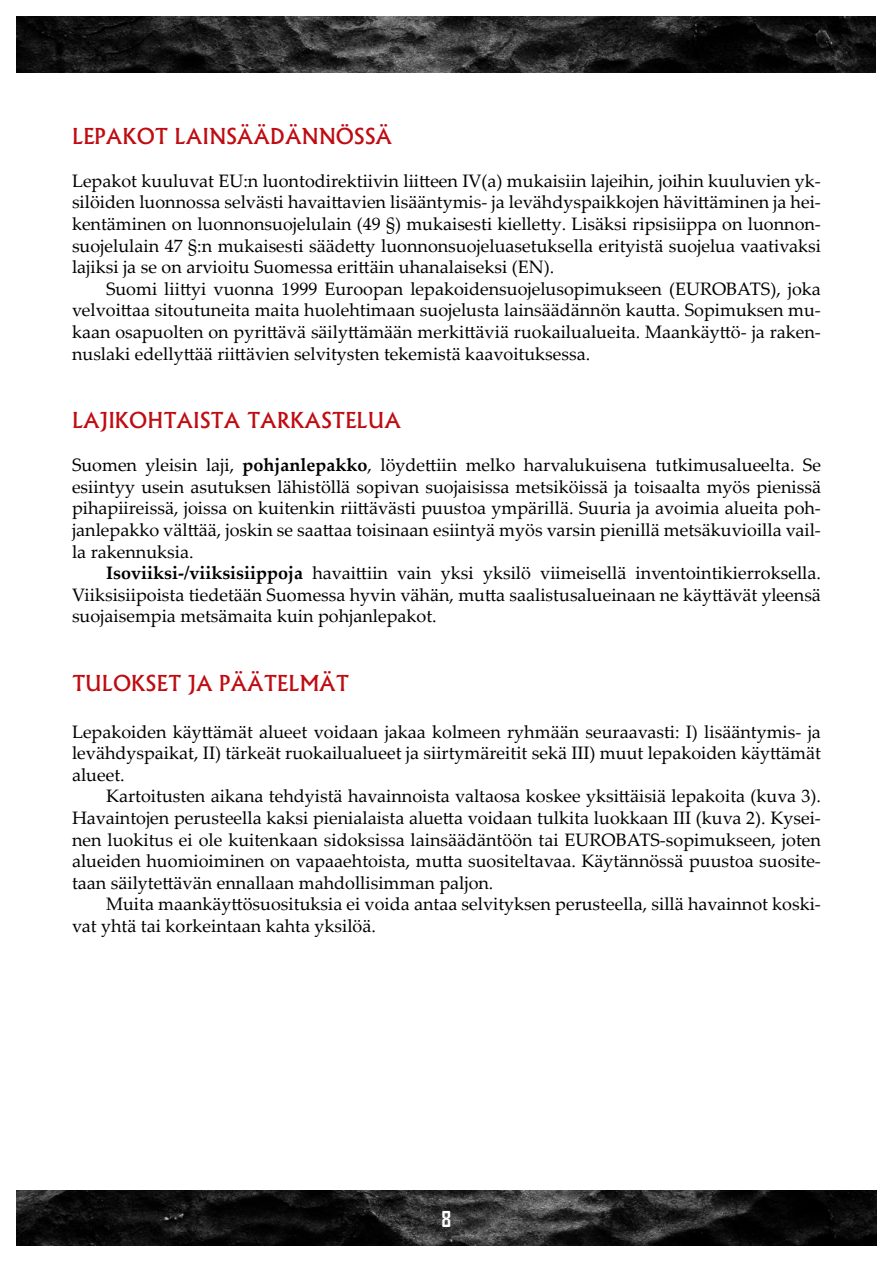
<style>
.page{position:relative;width:893px;height:1263px;background:#fff}
.page>*{position:absolute;margin:0;border:0;box-sizing:border-box;transform-origin:0 0}
.Perusotsikko{font:500 21px "Albertus";color:#bf0c12}
.t1{font:700 21px "Agency FB";color:#fff}
.Leipäteksti{font:18px/21.6px "Palatino Linotype";color:#000;text-align:justify}
.Perusteksti{font:18px/21.6px "Palatino Linotype";color:#000;text-align:justify}
.s1{font-weight:700}
</style>
<div class="page">
<img style="left:17px;top:1191px;width:859px;height:55px">
<img style="left:17px;top:17px;width:859px;height:55px">
<p class="Perusotsikko" style="left:72px;top:123px;width:322px">LEPAKOT LAINSÄÄDÄNNÖSSÄ</p>
<p class="Perusteksti" style="left:72px;top:169px;width:750px">Lepakot kuuluvat EU:n luontodirektiivin liitteen IV(a) mukaisiin lajeihin, joihin kuuluvien yk&shy;silöiden luonnossa selvästi havaittavien lisääntymis- ja levähdyspaikkojen hävittäminen ja hei&shy;kentäminen on luonnonsuojelulain (49 §) mukaisesti kielletty. Lisäksi ripsisiippa on luonnon&shy;suojelulain 47 §:n mukaisesti säädetty luonnonsuojeluasetuksella erityistä suojelua vaativaksi lajiksi ja se on arvioitu Suomessa erittäin uhanalaiseksi (EN).</p>
<p class="Leipäteksti" style="left:72px;top:277px;width:750px;text-indent:34px">Suomi liittyi vuonna 1999 Euroopan lepakoidensuojelusopimukseen (EUROBATS), joka velvoittaa sitoutuneita maita huolehtimaan suojelusta lainsäädännön kautta. Sopimuksen mu&shy;kaan osapuolten on pyrittävä säilyttämään merkittäviä ruokailualueita. Maankäyttö- ja raken&shy;nuslaki edellyttää riittävien selvitysten tekemistä kaavoituksessa.</p>
<p class="Perusotsikko" style="left:72px;top:407px;width:331px">LAJIKOHTAISTA TARKASTELUA</p>
<p class="Perusteksti" style="left:72px;top:454px;width:750px">Suomen yleisin laji, <span class="s1">pohjanlepakko</span>, löydettiin melko harvalukuisena tutkimusalueelta. Se esiintyy usein asutuksen lähistöllä sopivan suojaisissa metsiköissä ja toisaalta myös pienissä pihapiireissä, joissa on kuitenkin riittävästi puustoa ympärillä. Suuria ja avoimia alueita poh&shy;janlepakko välttää, joskin se saattaa toisinaan esiintyä myös varsin pienillä metsäkuvioilla vail&shy;la rakennuksia.</p>
<p class="Leipäteksti" style="left:72px;top:562px;width:750px;text-indent:34px"><span class="s1">Isoviiksi-/viiksisiippoja</span> havaittiin vain yksi yksilö viimeisellä inventointikierroksella.<br>Viiksisiipoista tiedetään Suomessa hyvin vähän, mutta saalistusalueinaan ne käyttävät yleensä suojaisempia metsämaita kuin pohjanlepakot.</p>
<p class="Perusotsikko" style="left:72px;top:670px;width:278px">TULOKSET JA PÄÄTELMÄT</p>
<p class="Perusteksti" style="left:72px;top:720px;width:750px">Lepakoiden käyttämät alueet voidaan jakaa kolmeen ryhmään seuraavasti: I) lisääntymis- ja levähdyspaikat, II) tärkeät ruokailualueet ja siirtymäreitit sekä III) muut lepakoiden käyttämät alueet.</p>
<p class="Leipäteksti" style="left:72px;top:785px;width:750px;text-indent:34px">Kartoitusten aikana tehdyistä havainnoista valtaosa koskee yksittäisiä lepakoita (kuva 3).<br>Havaintojen perusteella kaksi pienialaista aluetta voidaan tulkita luokkaan III (kuva 2). Kysei&shy;nen luokitus ei ole kuitenkaan sidoksissa lainsäädäntöön tai EUROBATS-sopimukseen, joten alueiden huomioiminen on vapaaehtoista, mutta suositeltavaa. Käytännössä puustoa suosite&shy;taan säilytettävän ennallaan mahdollisimman paljon.</p>
<p class="Leipäteksti" style="left:72px;top:893px;width:750px;text-indent:34px">Muita maankäyttösuosituksia ei voida antaa selvityksen perusteella, sillä havainnot koski&shy;vat yhtä tai korkeintaan kahta yksilöä.</p>
<p class="t1" style="left:442px;top:1206px;width:11px">8</p>
</div>
